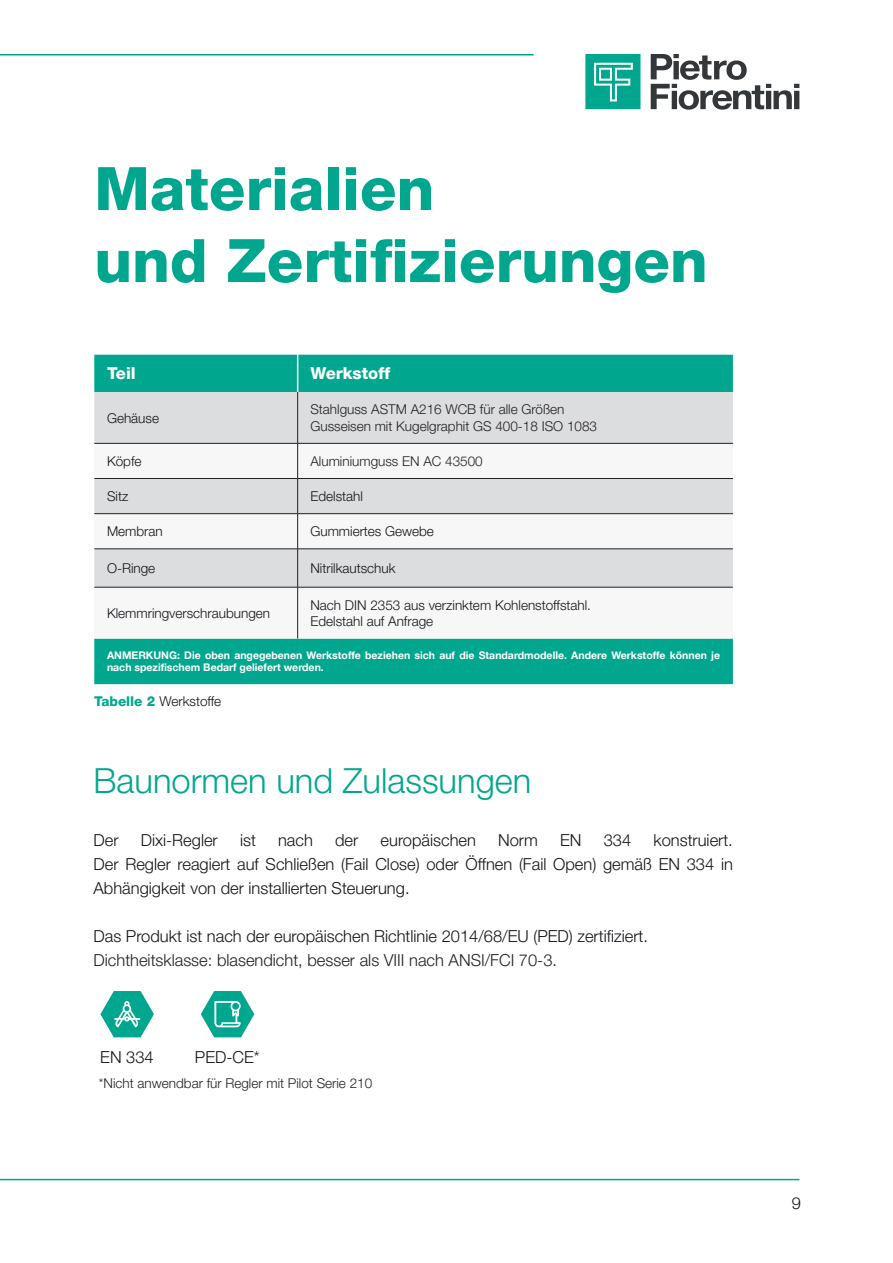
<style>
.page{position:relative;width:893px;height:1263px;background:#fff}
.page>*{position:absolute;margin:0;border:0;box-sizing:border-box;transform-origin:0 0}
.t1{font:800 60px/72px "Helvetica Neue LT Pro";color:#00a78e}
.t2{font:300 34.5px "Helvetica Neue LT Pro";color:#00a78e}
.t3{font:300 16.5px/24px "Helvetica Neue LT Pro";color:#121418;text-align:justify}
.t4{font:300 16.5px "Helvetica Neue LT Pro";color:#231f20}
.t5{font:800 16.5px "Helvetica Neue LT Pro";color:#fff}
.t6{font:300 13.5px/16.2px "Helvetica Neue LT Pro";color:#121418}
.t7{font:300 13.5px/16.2px "Helvetica Neue LT Pro";color:#231f20}
.t8{font:700 10.5px/12.6px "Helvetica Neue LT Pro";color:#fff}
.s1{font-weight:800;color:#00a78e}
</style>
<div class="page">
<hr style="left:0;top:54px;width:534px;height:2px;background:#00a78e">
<hr style="left:0;top:1179px;width:799px;height:1px;background:#00a78e">
<svg style="left:651px;top:54px;width:148px;height:56px"></svg>
<svg style="left:585px;top:54px;width:55px;height:55px"></svg>
<div style="left:94px;top:355px;width:639px;height:329px;background:#00a78e"></div>
<div style="left:94px;top:392px;width:639px;height:51px;background:#dcdddf"></div>
<svg style="left:94px;top:444px;width:639px;height:194px"></svg>
<hr style="left:297px;top:355px;width:1px;height:37px;background:#fff">
<hr style="left:297px;top:392px;width:1px;height:51px;background:#231f20">
<hr style="left:94px;top:443px;width:204px;height:1px;background:#231f20">
<hr style="left:298px;top:443px;width:435px;height:1px;background:#231f20">
<hr style="left:297px;top:443px;width:1px;height:35px;background:#231f20">
<hr style="left:94px;top:478px;width:204px;height:1px;background:#231f20">
<hr style="left:298px;top:478px;width:435px;height:1px;background:#231f20">
<hr style="left:297px;top:479px;width:1px;height:34px;background:#231f20">
<hr style="left:94px;top:513px;width:204px;height:1px;background:#231f20">
<hr style="left:298px;top:513px;width:435px;height:1px;background:#231f20">
<hr style="left:297px;top:514px;width:1px;height:35px;background:#231f20">
<hr style="left:94px;top:549px;width:204px;height:1px;background:#231f20">
<hr style="left:298px;top:549px;width:435px;height:1px;background:#231f20">
<hr style="left:297px;top:549px;width:1px;height:38px;background:#231f20">
<hr style="left:94px;top:587px;width:204px;height:1px;background:#231f20">
<hr style="left:298px;top:587px;width:435px;height:1px;background:#231f20">
<hr style="left:297px;top:587px;width:1px;height:51px;background:#231f20">
<svg style="left:100px;top:991px;width:54px;height:46px"></svg>
<svg style="left:201px;top:991px;width:53px;height:46px"></svg>
<h1 class="t1" style="left:94px;top:153px;width:615px">Materialien<br>und Zertifizierungen</h1>
<p class="t5" style="left:107px;top:364px;width:30px">Teil</p>
<p class="t5" style="left:310px;top:364px;width:81px">Werkstoff</p>
<p class="t6" style="left:107px;top:409px;width:54px">Gehäuse</p>
<p class="t7" style="left:310px;top:401px;width:288px">Stahlguss ASTM A216 WCB für alle Größen<br>Gusseisen mit Kugelgraphit GS 400-18 ISO 1083</p>
<p class="t6" style="left:107px;top:453px;width:36px">Köpfe</p>
<p class="t7" style="left:310px;top:453px;width:174px">Aluminiumguss EN AC 43500</p>
<p class="t6" style="left:107px;top:488px;width:23px">Sitz</p>
<p class="t6" style="left:310px;top:488px;width:54px">Edelstahl</p>
<p class="t6" style="left:107px;top:523px;width:57px">Membran</p>
<p class="t6" style="left:310px;top:523px;width:125px">Gummiertes Gewebe</p>
<p class="t6" style="left:107px;top:560px;width:50px">O-Ringe</p>
<p class="t6" style="left:310px;top:560px;width:86px">Nitrilkautschuk</p>
<p class="t6" style="left:107px;top:604px;width:165px">Klemmringverschraubungen</p>
<p class="t6" style="left:310px;top:596px;width:282px">Nach DIN 2353 aus verzinktem Kohlenstoffstahl.<br>Edelstahl auf Anfrage</p>
<p class="t8" style="left:107px;top:648px;width:615px">ANMERKUNG: Die oben angegebenen Werkstoffe beziehen sich auf die Standardmodelle. Andere Werkstoffe können je nach spezifischem Bedarf geliefert werden.</p>
<p class="t6" style="left:94px;top:693px;width:129px"><span class="s1">Tabelle 2</span> Werkstoffe</p>
<h2 class="t2" style="left:94px;top:759px;width:439px">Baunormen und Zulassungen</h2>
<p class="t3" style="left:94px;top:828px;width:27px">Der</p>
<p class="t3" style="left:141px;top:828px;width:79px">Dixi-Regler</p>
<p class="t3" style="left:240px;top:828px;width:17px">ist</p>
<p class="t3" style="left:278px;top:828px;width:36px">nach</p>
<p class="t3" style="left:335px;top:828px;width:25px">der</p>
<p class="t3" style="left:381px;top:828px;width:97px">europäischen</p>
<p class="t3" style="left:498px;top:828px;width:41px">Norm</p>
<p class="t3" style="left:560px;top:828px;width:23px">EN</p>
<p class="t3" style="left:604px;top:828px;width:29px">334</p>
<p class="t3" style="left:94px;top:828px;width:641px;text-indent:560px">konstruiert.<br>Der Regler reagiert auf Schließen (Fail Close) oder Öffnen (Fail Open) gemäß EN 334 in Abhängigkeit von der installierten Steuerung.</p>
<p class="t3" style="left:94px;top:924px;width:556px">Das Produkt ist nach der europäischen Richtlinie 2014/68/EU (PED) zertifiziert.</p>
<p class="t4" style="left:94px;top:950px;width:465px">Dichtheitsklasse: blasendicht, besser als VIII nach ANSI/FCI 70-3.</p>
<p class="t3" style="left:100px;top:1045px;width:55px">EN 334</p>
<p class="t3" style="left:195px;top:1045px;width:66px">PED-CE*</p>
<p class="t7" style="left:99px;top:1075px;width:275px">*Nicht anwendbar für Regler mit Pilot Serie 210</p>
<p class="t3" style="left:792px;top:1191px;width:11px">9</p>
</div>
